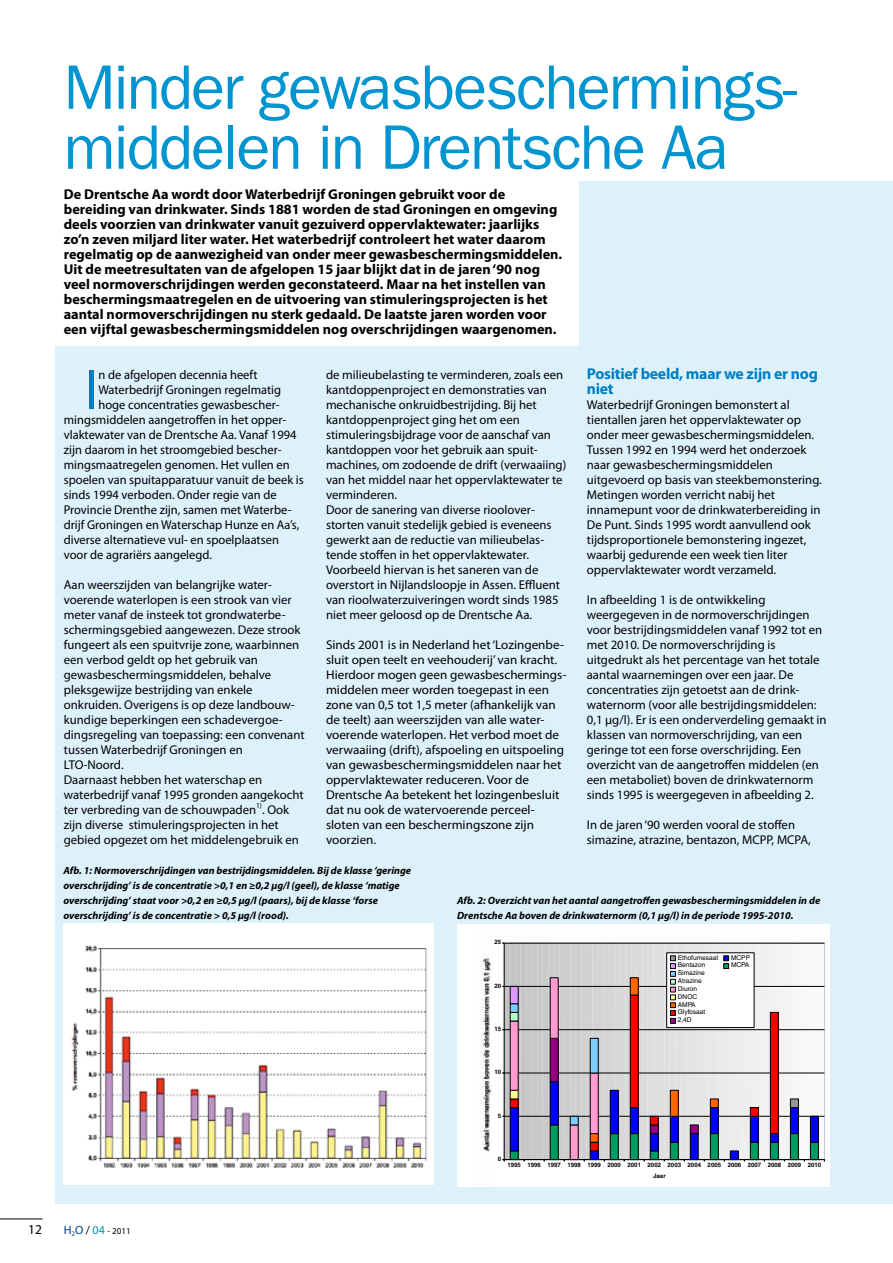
<style>
.page{position:relative;width:893px;height:1263px;background:#fff}
.page>*{position:absolute;margin:0;border:0;box-sizing:border-box;transform-origin:0 0}
.t1{font:63px/60px "ITC Franklin Gothic Std";letter-spacing:-.03em;color:#0094d0}
.t2{font:57.3px "Myriad Pro";color:#007ec4}
.t3{font:700 15.75px/15px "Myriad Pro";letter-spacing:-.015em;color:#007ec4}
.t4{font:700 14.25px/15px "Myriad Pro";color:#000}
.t5{font:13.5px "Myriad Pro";color:#000}
.t6{font:12.75px/15px "Myriad Pro";color:#000}
.t7{font:italic 700 10.5px/15px "Myriad Pro";color:#000}
.t8{font:9px "Myriad Pro";color:#000}
.t9{font:6.6px/7.8px "Helvetica";letter-spacing:-.005em;color:#000}
.t10{font:700 6px "Helvetica";color:#000}
.s1{font-size:12px;color:#003f8a}
.s2{font-size:12px}
.s3{font-size:12px;color:#0094a8}
</style>
<div class="page">
<div style="left:55px;top:64px;width:838px;height:1140px;background:#ddf1fb"></div>
<hr style="left:0;top:1219px;width:43px;height:1px;background:#000">
<div style="left:0;top:1px;width:893px;height:180px;background:#fff"></div>
<div style="left:0;top:120px;width:578px;height:225px;background:#fff"></div>
<img style="left:64px;top:924px;width:370px;height:260px">
<div style="left:457px;top:924px;width:373px;height:262px;background:#fff"></div>
<img style="left:480px;top:936px;width:33px;height:216px">
<div style="left:493px;top:937px;width:332px;height:249px;background:#fff"></div>
<div style="left:542px;top:942px;width:6px;height:218px;background:#8f8f8f"></div>
<div style="left:537px;top:942px;width:6px;height:218px;background:#8e8e8e"></div>
<div style="left:531px;top:942px;width:6px;height:218px;background:#8e8e8e"></div>
<div style="left:526px;top:942px;width:6px;height:218px;background:#8d8d8d"></div>
<div style="left:520px;top:942px;width:6px;height:218px;background:#8c8c8c"></div>
<div style="left:515px;top:942px;width:6px;height:218px;background:#8c8c8c"></div>
<div style="left:509px;top:942px;width:6px;height:217px;background:#8c8c8c"></div>
<svg style="left:502px;top:943px;width:323px;height:218px"></svg>
<h1 class="t1" style="left:64px;top:58px;width:735px">Minder gewasbeschermings&shy;middelen in Drentsche Aa</h1>
<p class="t4" style="left:64px;top:186px;width:500px">De Drentsche Aa wordt door Waterbedrijf Groningen gebruikt voor de bereiding van drinkwater. Sinds 1881 worden de stad Groningen en omgeving deels voorzien van drinkwater vanuit gezuiverd oppervlaktewater: jaarlijks zo’n zeven miljard liter water. Het waterbedrijf controleert het water daarom regelmatig op de aanwezigheid van onder meer gewasbeschermingsmiddelen.<br>Uit de meetresultaten van de afgelopen 15 jaar blijkt dat in de jaren ‘90 nog veel normoverschrijdingen werden geconstateerd. Maar na het instellen van beschermingsmaatregelen en de uitvoering van stimuleringsprojecten is het aantal normoverschrijdingen nu sterk gedaald. De laatste jaren worden voor een vijftal gewasbeschermingsmiddelen nog overschrijdingen waargenomen.</p>
<h2 class="t2" style="left:85px;top:354px;width:6px">I</h2>
<p class="t6" style="left:98px;top:367px;width:160px">n de afgelopen decennia heeft</p>
<p class="t3" style="left:587px;top:365px;width:233px">Positief beeld, maar we zijn er nog niet</p>
<p class="t6" style="left:587px;top:397px;width:237px">Waterbedrijf Groningen bemonstert al tientallen jaren het oppervlaktewater op onder meer gewasbeschermingsmiddelen.<br>Tussen 1992 en 1994 werd het onderzoek naar gewasbeschermingsmiddelen uitgevoerd op basis van steekbemonstering.<br>Metingen worden verricht nabij het innamepunt voor de drinkwaterbereiding in De Punt. Sinds 1995 wordt aanvullend ook tijdsproportionele bemonstering ingezet, waarbij gedurende een week tien liter oppervlaktewater wordt verzameld.</p>
<p class="t6" style="left:587px;top:592px;width:241px">I n afbeelding 1 is de ontwikkeling weergegeven in de normoverschrijdingen voor bestrijdingsmiddelen vanaf 1992 tot en met 2010. De normoverschrijding is uitgedrukt als het percentage van het totale aantal waarnemingen over een jaar. De concentraties zijn getoetst aan de drink&shy;waternorm (voor alle bestrijdingsmiddelen:<br>0,1 µg/l). Er is een onderverdeling gemaakt in klassen van normoverschrijding, van een geringe tot een forse overschrijding. Een overzicht van de aangetroffen middelen (en een metaboliet) boven de drinkwaternorm sinds 1995 is weergegeven in afbeelding 2.</p>
<p class="t6" style="left:587px;top:817px;width:225px">I n de jaren ‘90 werden vooral de stoffen simazine, atrazine, bentazon, MCPP, MCPA,</p>
<p class="t6" style="left:326px;top:367px;width:242px">de milieubelasting te verminderen, zoals een kantdoppenproject en demonstraties van mechanische onkruidbestrijding. Bij het kantdoppenproject ging het om een stimuleringsbijdrage voor de aanschaf van kantdoppen voor het gebruik aan spuit&shy;machines, om zodoende de drift (verwaaiing) van het middel naar het oppervlaktewater te verminderen.<br>Door de sanering van diverse rioolover&shy;storten vanuit stedelijk gebied is eveneens gewerkt aan de reductie van milieubelas&shy;tende stoffen in het oppervlaktewater.<br>Voorbeeld hiervan is het saneren van de overstort in N ijlandsloopje in Assen. Effluent van rioolwaterzuiveringen wordt sinds 1985 niet meer geloosd op de Drentsche Aa.</p>
<p class="t6" style="left:326px;top:637px;width:242px">Sinds 2001 is in Nederland het ‘Lozingenbe&shy;sluit open teelt en veehouderij’ van kracht.<br>H ierdoor mogen geen gewasbeschermings&shy;middelen meer worden toegepast in een zone van 0,5 tot 1,5 meter (afhankelijk van de teelt) aan weerszijden van alle water&shy;voerende waterlopen. Het verbod moet de verwaaiing (drift), afspoeling en uitspoeling van gewasbeschermingsmiddelen naar het oppervlaktewater reduceren. Voor de Drentsche Aa betekent het lozingenbesluit dat nu ook de watervoerende perceel&shy;sloten van een beschermingszone zijn voorzien.</p>
<p class="t6" style="left:98px;top:382px;width:184px">Waterbedrijf Groningen regelmatig</p>
<p class="t6" style="left:98px;top:397px;width:183px">hoge concentraties gewasbescher-</p>
<p class="t6" style="left:64px;top:412px;width:224px">mingsmiddelen aangetroffen in het opper-</p>
<p class="t6" style="left:64px;top:427px;width:234px">vlaktewater van de Drentsche Aa. Vanaf 1994</p>
<p class="t6" style="left:64px;top:442px;width:219px">zijn daarom in het stroomgebied bescher-</p>
<p class="t6" style="left:64px;top:457px;width:227px">mingsmaatregelen genomen. Het vullen en</p>
<p class="t6" style="left:64px;top:472px;width:241px">spoelen van spuitapparatuur vanuit de beek is</p>
<p class="t6" style="left:64px;top:487px;width:214px">sinds 1994 verboden. Onder regie van de</p>
<p class="t6" style="left:64px;top:502px;width:229px">Provincie Drenthe zijn, samen met Waterbe-</p>
<p class="t6" style="left:64px;top:517px;width:237px">drijf Groningen en Waterschap Hunze en Aa’s,</p>
<p class="t6" style="left:64px;top:532px;width:217px">diverse alternatieve vul- en spoelplaatsen</p>
<p class="t6" style="left:64px;top:547px;width:150px">voor de agrariërs aangelegd.</p>
<p class="t6" style="left:64px;top:577px;width:242px">Aan weerszijden van belangrijke water&shy;voerende waterlopen is een strook van vier meter vanaf de insteek tot grondwaterbe&shy;schermingsgebied aangewezen. Deze strook fungeert als een spuitvrije zone, waarbinnen een verbod geldt op het gebruik van gewasbeschermingsmiddelen, behalve pleksgewijze bestrijding van enkele onkruiden. Overigens is op deze landbouw&shy;kundige beperkingen een schadevergoe&shy;dingsregeling van toepassing: een convenant tussen Waterbedrijf Groningen en LTO-Noord.<br>Daarnaast hebben het waterschap en waterbedrijf vanaf 1995 gronden aangekocht ter verbreding van de schouwpaden<sup>1)</sup>. Ook zijn diverse stimuleringsprojecten in het gebied opgezet om het middelengebruik en</p>
<p class="t7" style="left:63px;top:862px;width:349px">Afb. 1: Normoverschrijdingen van bestrijdingsmiddelen. Bij de klasse ‘geringe overschrijding’ is de concentratie &gt;0,1 en ≥0,2 µg/l (geel), de klasse ‘matige overschrijding’ staat voor &gt;0,2 en ≥0,5 µg/l (paars), bij de klasse ‘forse overschrijding’ is de concentratie &gt; 0,5 µg/l (rood).</p>
<p class="t5" style="left:28px;top:1221px;width:15px">12</p>
<p class="t8" style="left:64px;top:1225px;width:68px"><span class="s1">H</span> <sub>2</sub><span class="s1">O</span> <span class="s2">/</span> <span class="s3">04</span> - 2011</p>
<p class="t7" style="left:457px;top:892px;width:365px">Afb. 2: Overzicht van het aantal aangetroffen gewasbeschermingsmiddelen in de<br>Drentsche Aa boven de drinkwaternorm (0,1 µg/l) in de periode 1995-2010.</p>
<p class="t10" style="left:494px;top:938px;width:8px">25</p>
<p class="t10" style="left:494px;top:982px;width:8px">20</p>
<p class="t10" style="left:494px;top:1025px;width:8px">15</p>
<p class="t10" style="left:494px;top:1068px;width:8px">10</p>
<p class="t10" style="left:498px;top:1112px;width:5px">5</p>
<p class="t9" style="left:678px;top:953px;width:42px">Ethofumesaat<br>Bentazon<br>Simazine<br>Atrazine<br>Diuron<br>DNOC<br>AMPA<br>Glyfosaat<br>2,4D</p>
<p class="t9" style="left:731px;top:953px;width:21px">MCPP<br>MCPA</p>
<p class="t10" style="left:498px;top:1155px;width:5px">0</p>
<p class="t10" style="left:507px;top:1161px;width:315px">1995 1996 1997 1998 1999 2000 2001 2002 2003 2004 2005 2006 2007 2008 2009 2010</p>
<p class="t10" style="left:653px;top:1172px;width:14px">Jaar</p>
</div>
